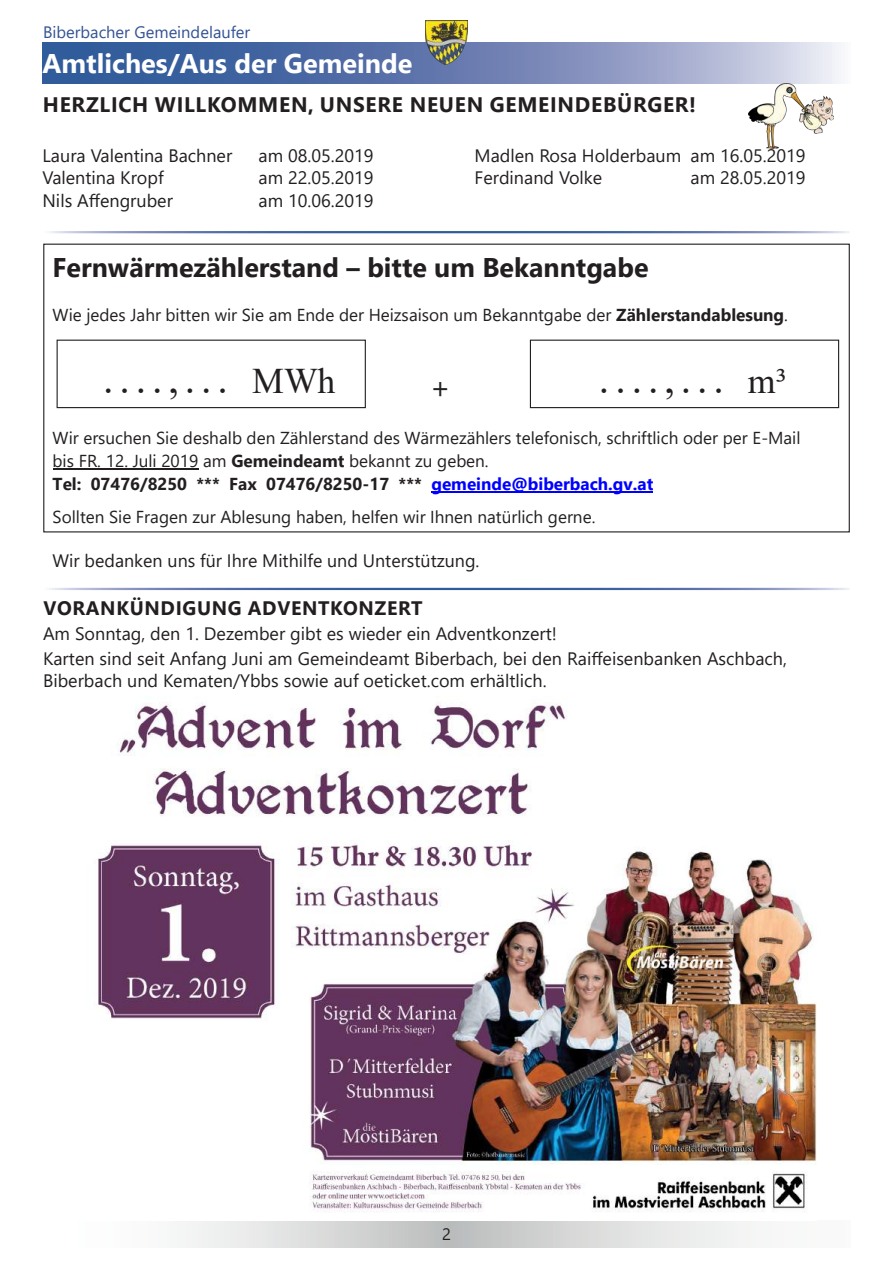
<style>
.page{position:relative;width:893px;height:1263px;background:#fff}
.page>*{position:absolute;margin:0;border:0;box-sizing:border-box;transform-origin:0 0}
.t1{font:42px "Times New Roman";color:#231f20}
.t2{font:30px "Segoe UI";color:#231f20}
.t3{font:700 27px "Segoe UI";color:#231f20}
.t4{font:700 27px "Segoe UI";color:#fff}
.t5{font:700 21px "Segoe UI";letter-spacing:.035em;color:#231f20}
.t6{font:700 19.5px "Segoe UI";letter-spacing:.035em;color:#231f20}
.t7{font:18px/25.2px "Segoe UI";color:#231f20}
.t8{font:17.25px/23px "Segoe UI";color:#231f20}
.t9{font:16.5px "Segoe UI";color:#345394}
.t10{font:16.5px "Segoe UI";color:#231f20}
.s1{font-weight:700}
.s2{font-size:36px}
.s3{font-weight:700;color:#00f}
</style>
<div class="page">
<svg style="left:177px;top:1221px;width:579px;height:26px;background:#dadbdb"></svg>
<svg style="left:43px;top:42px;width:798px;height:42px;background:#7187b6"></svg>
<img style="left:425px;top:21px;width:43px;height:43px">
<img style="left:748px;top:84px;width:85px;height:65px">
<div style="left:57px;top:340px;width:309px;height:68px;border:1px solid #231f20"></div>
<div style="left:530px;top:340px;width:309px;height:68px;border:1px solid #231f20"></div>
<hr style="left:53px;top:468px;width:145px;height:1px;background:#231f20">
<hr style="left:431px;top:491px;width:222px;height:1px;background:#00f">
<img style="left:97px;top:702px;width:719px;height:511px">
<p class="t9" style="left:43px;top:16px;width:209px">Biberbacher Gemeindelaufer</p>
<h3 class="t4" style="left:43px;top:38px;width:371px">Amtliches/Aus der Gemeinde</h3>
<p class="t5" style="left:43px;top:85px;width:654px">HERZLICH WILLKOMMEN, UNSERE NEUEN GEMEINDEBÜRGER!</p>
<p class="t7" style="left:43px;top:141px;width:191px">Laura Valentina Bachner</p>
<p class="t7" style="left:259px;top:141px;width:117px">am 08.05.2019</p>
<p class="t7" style="left:475px;top:141px;width:333px">Madlen Rosa Holderbaum am 16.05.2019</p>
<p class="t7" style="left:43px;top:164px;width:123px">Valentina Kropf</p>
<p class="t7" style="left:259px;top:164px;width:117px">am 22.05.2019</p>
<p class="t7" style="left:475px;top:164px;width:129px">Ferdinand Volke</p>
<p class="t7" style="left:691px;top:164px;width:117px">am 28.05.2019</p>
<p class="t7" style="left:43px;top:186px;width:132px">Nils Affengruber</p>
<p class="t7" style="left:259px;top:186px;width:117px">am 10.06.2019</p>
<h3 class="t3" style="left:53px;top:242px;width:597px">Fernwärmezählerstand – bitte um Bekanntgabe</h3>
<p class="t8" style="left:53px;top:302px;width:737px">Wie jedes Jahr bitten wir Sie am Ende der Heizsaison um Bekanntgabe der <span class="s1">Zählerstandablesung</span>.</p>
<h1 class="t1" style="left:103px;top:350px;width:234px">....,... <span class="s2">MWh</span></h1>
<h1 class="t1" style="left:599px;top:350px;width:189px">....,... <span class="s2">m³</span></h1>
<h2 class="t2" style="left:430px;top:359px;width:22px">+</h2>
<p class="t8" style="left:53px;top:425px;width:749px">Wir ersuchen Sie deshalb den Zählerstand des Wärmezählers telefonisch, schriftlich oder per E-Mail bis FR. 12. Juli 2019 am <span class="s1">Gemeindeamt</span> bekannt zu geben.<br><span class="s1">Tel: 07476/8250 *** Fax 07476/8250-17 ***</span> <span class="s3">gemeinde@biberbach.gv.at</span></p>
<p class="t8" style="left:53px;top:504px;width:544px">Sollten Sie Fragen zur Ablesung haben, helfen wir Ihnen natürlich gerne.</p>
<p class="t7" style="left:53px;top:546px;width:428px">Wir bedanken uns für Ihre Mithilfe und Unterstützung.</p>
<p class="t6" style="left:43px;top:589px;width:381px">VORANKÜNDIGUNG ADVENTKONZERT</p>
<p class="t7" style="left:43px;top:619px;width:745px">Am Sonntag, den 1. Dezember gibt es wieder ein Adventkonzert!<br>Karten sind seit Anfang Juni am Gemeindeamt Biberbach, bei den Raiffeisenbanken Aschbach,</p>
<p class="t7" style="left:43px;top:666px;width:505px">Biberbach und Kematen/Ybbs sowie auf oeticket.com erhältlich.</p>
<p class="t10" style="left:442px;top:1218px;width:10px">2</p>
</div>
